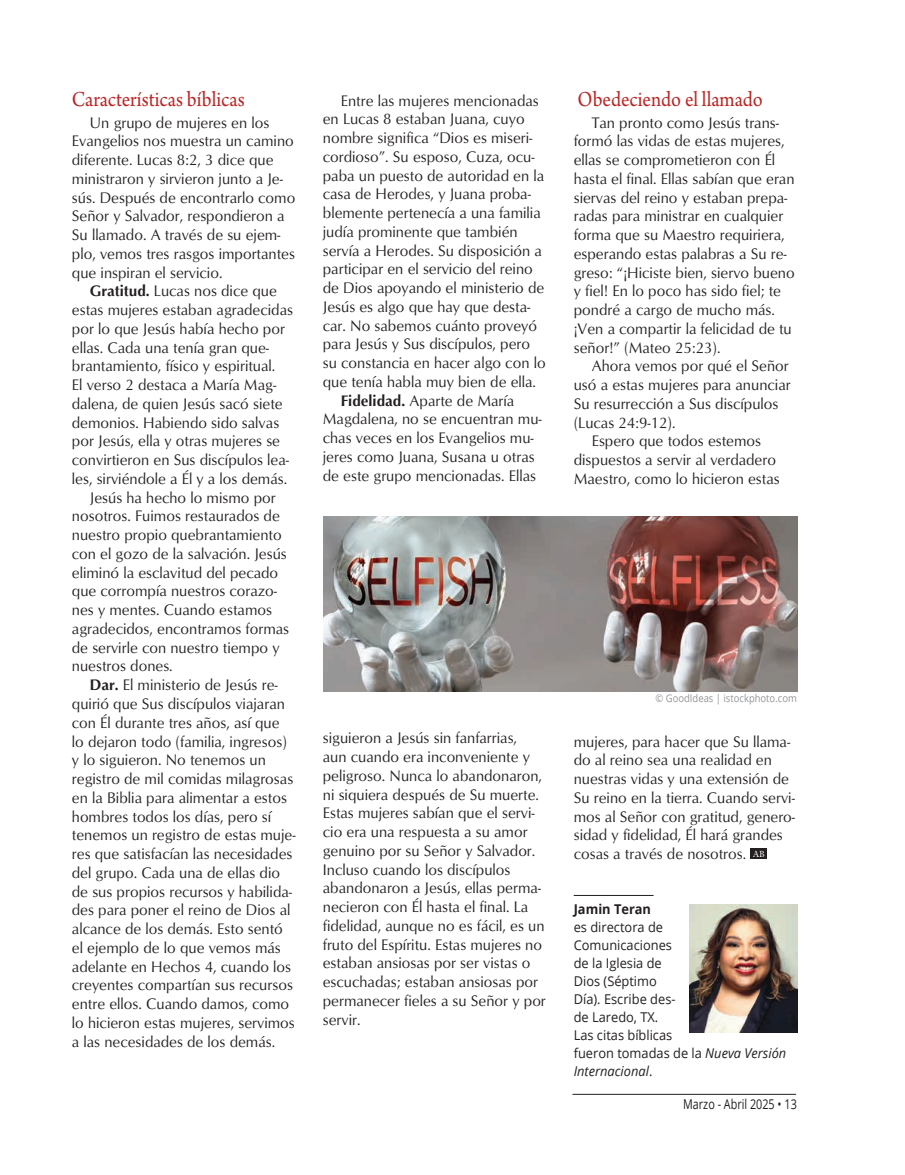
<style>
.page{position:relative;width:905px;height:1175px;background:#fff}
.page>*{position:absolute;margin:0;border:0;box-sizing:border-box;transform-origin:0 0}
.Article_-_Subhead{font:22.5px "Arno Pro";color:#bb2625;scale:.9 1}
.Article_-_Main_text_10_5x12_5{font:15.75px/18.8px "Optimum";color:#231f20;scale:.96 1}
.Article_-_Bio{font:13.5px/18px "Open Sans";color:#231f20;scale:.95 1}
.Article_-_Bio-2{font:13.5px "Open Sans";color:#231f20;scale:.8 1}
.t1{font:10.5px "Open Sans";color:#939598;scale:.9 1}
.t2{font:9px "Galliard Pro";color:#fff;scale:.96 1}
.s1{font-weight:700}
.s2{font-style:italic}
</style>
<div class="page">
<hr style="left:572px;top:1094px;width:224px;height:1px;background:#231f20">
<hr style="left:573px;top:895px;width:80px;height:1px;background:#231f20">
<div style="left:750px;top:848px;width:17px;height:11px;background:#231f20"></div>
<img style="left:323px;top:516px;width:474px;height:176px">
<img style="left:689px;top:904px;width:108px;height:128px">
<p class="Article_-_Subhead" style="left:72px;top:86px;width:193px">Características bíblicas</p>
<p class="Article_-_Main_text_10_5x12_5" style="left:72px;top:112px;width:234px;text-indent:18px">Un grupo de mujeres en los<br>Evangelios nos muestra un camino diferente. Lucas 8:2, 3 dice que ministraron y sirvieron junto a Je&shy;sús. Después de encontrarlo como<br>Señor y Salvador, respondieron a<br>Su llamado. A través de su ejem&shy;plo, vemos tres rasgos importantes que inspiran el servicio.</p>
<p class="Article_-_Main_text_10_5x12_5" style="left:72px;top:281px;width:232px;text-indent:18px"><span class="s1">Gratitud.</span> Lucas nos dice que estas mujeres estaban agradecidas por lo que Jesús había hecho por ellas. Cada una tenía gran que&shy;brantamiento, físico y espiritual.<br>El verso 2 destaca a María Mag&shy;dalena, de quien Jesús sacó siete demonios. Habiendo sido salvas por Jesús, ella y otras mujeres se convirtieron en Sus discípulos lea&shy;les, sirviéndole a Él y a los demás.</p>
<p class="Article_-_Main_text_10_5x12_5" style="left:72px;top:487px;width:228px;text-indent:18px">Jesús ha hecho lo mismo por nosotros. Fuimos restaurados de nuestro propio quebrantamiento con el gozo de la salvación. Jesús eliminó la esclavitud del pecado que corrompía nuestros corazo&shy;nes y mentes. Cuando estamos agradecidos, encontramos formas de servirle con nuestro tiempo y nuestros dones.</p>
<p class="Article_-_Main_text_10_5x12_5" style="left:72px;top:675px;width:235px;text-indent:18px"><span class="s1">Dar.</span> El ministerio de Jesús re&shy;quirió que Sus discípulos viajaran con Él durante tres años, así que<br>lo dejaron todo (familia, ingresos) y lo siguieron. No tenemos un registro de mil comidas milagrosas en la Biblia para alimentar a estos hombres todos los días, pero sí tenemos un registro de estas muje&shy;res que satisfacían las necesidades del grupo. Cada una de ellas dio de sus propios recursos y habilida&shy;des para poner el reino de Dios al alcance de los demás. Esto sentó el ejemplo de lo que vemos más adelante en Hechos 4, cuando los creyentes compartían sus recursos entre ellos. Cuando damos, como lo hicieron estas mujeres, servimos a las necesidades de los demás.</p>
<p class="Article_-_Main_text_10_5x12_5" style="left:323px;top:90px;width:234px;text-indent:18px">Entre las mujeres mencionadas en Lucas 8 estaban Juana, cuyo nombre significa “Dios es miseri&shy;cordioso”. Su esposo, Cuza, ocu&shy;paba un puesto de autoridad en la casa de Herodes, y Juana proba&shy;blemente pertenecía a una familia judía prominente que también servía a Herodes. Su disposición a participar en el servicio del reino de Dios apoyando el ministerio de<br>Jesús es algo que hay que desta&shy;car. No sabemos cuánto proveyó para Jesús y Sus discípulos, pero su constancia en hacer algo con lo que tenía habla muy bien de ella.</p>
<p class="Article_-_Main_text_10_5x12_5" style="left:323px;top:390px;width:230px;text-indent:18px"><span class="s1">Fidelidad.</span> Aparte de María<br>Magdalena, no se encuentran mu&shy;chas veces en los Evangelios mu&shy;jeres como Juana, Susana u otras de este grupo mencionadas. Ellas</p>
<p class="Article_-_Main_text_10_5x12_5" style="left:323px;top:728px;width:234px">siguieron a Jesús sin fanfarrias,<br>aun cuando era inconveniente y peligroso. Nunca lo abandonaron, ni siquiera después de Su muerte.<br>Estas mujeres sabían que el servi&shy;cio era una respuesta a su amor genuino por su Señor y Salvador.<br>Incluso cuando los discípulos abandonaron a Jesús, ellas perma&shy;necieron con Él hasta el final. La fidelidad, aunque no es fácil, es un fruto del Espíritu. Estas mujeres no estaban ansiosas por ser vistas o escuchadas; estaban ansiosas por permanecer fieles a su Señor y por servir.</p>
<p class="Article_-_Subhead" style="left:577px;top:86px;width:207px">Obedeciendo el llamado</p>
<p class="Article_-_Main_text_10_5x12_5" style="left:573px;top:112px;width:232px;text-indent:18px">Tan pronto como Jesús trans&shy;formó las vidas de estas mujeres, ellas se comprometieron con Él hasta el final. Ellas sabían que eran siervas del reino y estaban prepa&shy;radas para ministrar en cualquier forma que su Maestro requiriera, esperando estas palabras a Su re&shy;greso: “¡Hiciste bien, siervo bueno y fiel! En lo poco has sido fiel; te pondré a cargo de mucho más. ¡Ven a compartir la felicidad de tu señor!” (Mateo 25:23).</p>
<p class="Article_-_Main_text_10_5x12_5" style="left:573px;top:356px;width:227px;text-indent:18px">Ahora vemos por qué el Señor usó a estas mujeres para anunciar<br>Su resurrección a Sus discípulos (Lucas 24:9-12).</p>
<p class="Article_-_Main_text_10_5x12_5" style="left:573px;top:431px;width:216px;text-align:center">Espero que todos estemos dispuestos a servir al verdadero<br>Maestro, como lo hicieron estas</p>
<p class="t1" style="left:655px;top:690px;width:158px">© GoodIdeas | istockphoto.com</p>
<p class="Article_-_Main_text_10_5x12_5" style="left:573px;top:731px;width:232px">mujeres, para hacer que Su llama&shy;do al reino sea una realidad en nuestras vidas y una extensión de<br>Su reino en la tierra. Cuando servi&shy;mos al Señor con gratitud, genero&shy;sidad y fidelidad, Él hará grandes cosas a través de nosotros.</p>
<p class="t2" style="left:753px;top:848px;width:14px">AB</p>
<p class="Article_-_Bio" style="left:573px;top:899px;width:225px"><span class="s1">Jamin Teran<br></span>es directora de<br>Comunicaciones<br>de la Iglesia de<br>Dios (Séptimo<br>Día). Escribe des-<br>de Laredo, TX.<br>Las citas bíblicas<br>fueron tomadas de la <span class="s2">Nueva Versión<br>Internacional</span>.</p>
<p class="Article_-_Bio-2" style="left:683px;top:1095px;width:144px">Marzo - Abril 2025 • 13</p>
</div>
